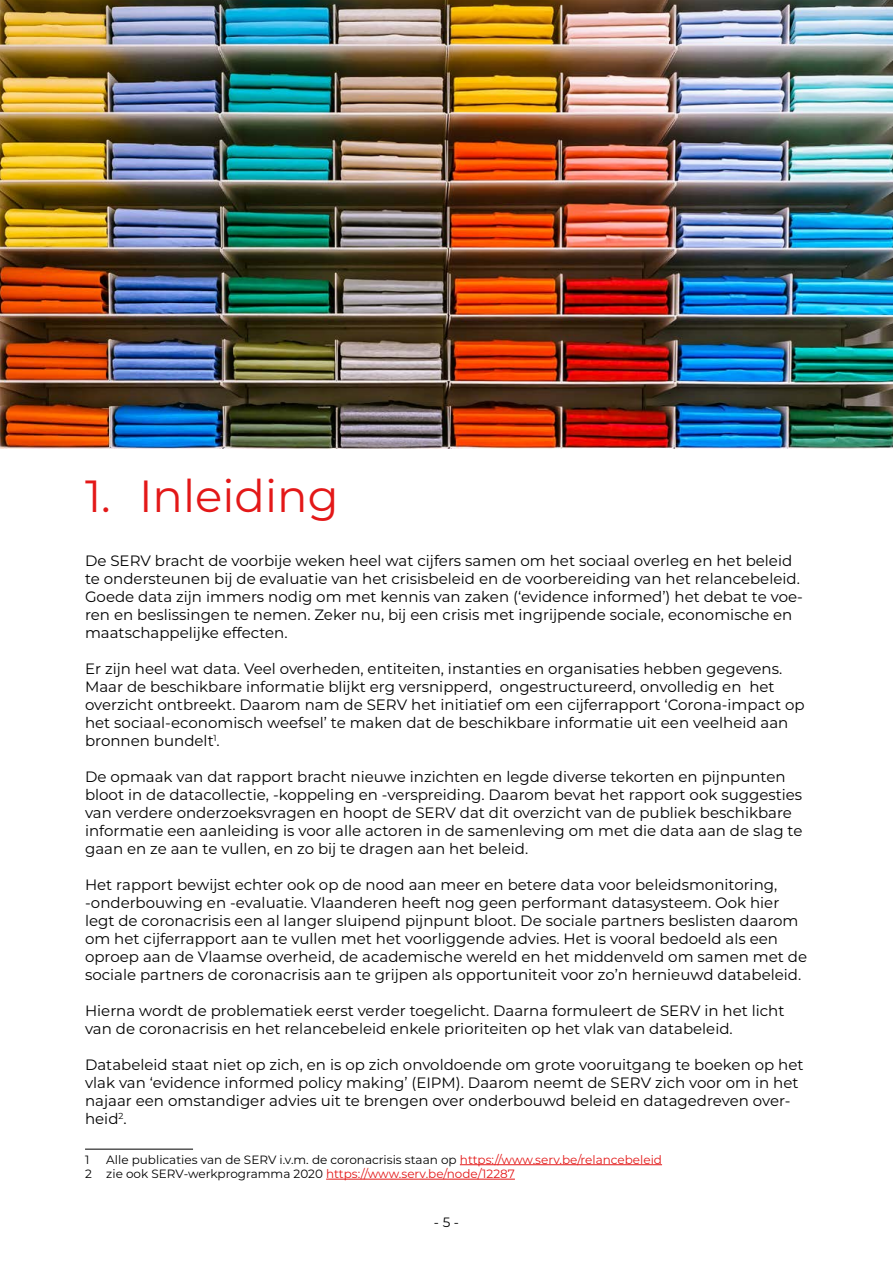
<style>
.page{position:relative;width:893px;height:1263px;background:#fff}
.page>*{position:absolute;margin:0;border:0;box-sizing:border-box;transform-origin:0 0}
.t1{font:45px "Montserrat";color:#e31818}
.t2{font:15px/18px "Montserrat";color:#000}
.t3{font:13.5px "Montserrat";color:#000}
.t4{font:12px/14.4px "Montserrat";color:#000}
.s1{color:#e31818}
</style>
<div class="page">
<hr style="left:85px;top:1149px;width:108px;height:1px;background:#000">
<hr style="left:460px;top:1164px;width:202px;height:1px;background:#e31818">
<hr style="left:326px;top:1179px;width:189px;height:1px;background:#e31818">
<img style="left:0;top:0;width:893px;height:449px">
<h1 class="t1" style="left:85px;top:465px;width:255px">1. Inleiding</h1>
<p class="t2" style="left:85px;top:551px;width:719px">De SERV bracht de voorbije weken heel wat cijfers samen om het sociaal overleg en het beleid te ondersteunen bij de evaluatie van het crisisbeleid en de voorbereiding van het relancebeleid.<br>Goede data zijn immers nodig om met kennis van zaken (‘evidence informed’) het debat te voe&shy;ren en beslissingen te nemen. Zeker nu, bij een crisis met ingrijpende sociale, economische en maatschappelijke effecten.</p>
<p class="t2" style="left:85px;top:659px;width:721px">Er zijn heel wat data. Veel overheden, entiteiten, instanties en organisaties hebben gegevens.<br>Maar de beschikbare informatie blijkt erg versnipperd, ongestructureerd, onvolledig en het overzicht ontbreekt. Daarom nam de SERV het initiatief om een cijferrapport ‘Corona-impact op het sociaal-economisch weefsel’ te maken dat de beschikbare informatie uit een veelheid aan bronnen bundelt<sup>1</sup>.</p>
<p class="t2" style="left:85px;top:767px;width:719px">De opmaak van dat rapport bracht nieuwe inzichten en legde diverse tekorten en pijnpunten bloot in de datacollectie, -koppeling en -verspreiding. Daarom bevat het rapport ook suggesties van verdere onderzoeksvragen en hoopt de SERV dat dit overzicht van de publiek beschikbare informatie een aanleiding is voor alle actoren in de samenleving om met die data aan de slag te gaan en ze aan te vullen, en zo bij te dragen aan het beleid.</p>
<p class="t2" style="left:85px;top:875px;width:724px">Het rapport bewijst echter ook op de nood aan meer en betere data voor beleidsmonitoring, -onderbouwing en -evaluatie. Vlaanderen heeft nog geen performant datasysteem. Ook hier legt de coronacrisis een al langer sluipend pijnpunt bloot. De sociale partners beslisten daarom om het cijferrapport aan te vullen met het voorliggende advies. Het is vooral bedoeld als een oproep aan de Vlaamse overheid, de academische wereld en het middenveld om samen met de sociale partners de coronacrisis aan te grijpen als opportuniteit voor zo’n hernieuwd databeleid.</p>
<p class="t2" style="left:85px;top:1001px;width:701px">Hierna wordt de problematiek eerst verder toegelicht. Daarna formuleert de SERV in het licht van de coronacrisis en het relancebeleid enkele prioriteiten op het vlak van databeleid.</p>
<p class="t2" style="left:85px;top:1055px;width:720px">Databeleid staat niet op zich, en is op zich onvoldoende om grote vooruitgang te boeken op het vlak van ‘evidence informed policy making’ (EIPM). Daarom neemt de SERV zich voor om in het najaar een omstandiger advies uit te brengen over onderbouwd beleid en datagedreven over&shy;heid<sup>2</sup>.</p>
<p class="t4" style="left:85px;top:1152px;width:6px">1</p>
<p class="t4" style="left:85px;top:1152px;width:578px;text-indent:21px">Alle publicaties van de SERV i.v.m. de coronacrisis staan op <span class="s1">https://www.serv.be/relancebeleid<br></span>2 zie ook SERV-werkprogramma 2020 <span class="s1">https://www.serv.be/node/12287</span></p>
<p class="t3" style="left:434px;top:1213px;width:27px">- 5 -</p>
</div>
